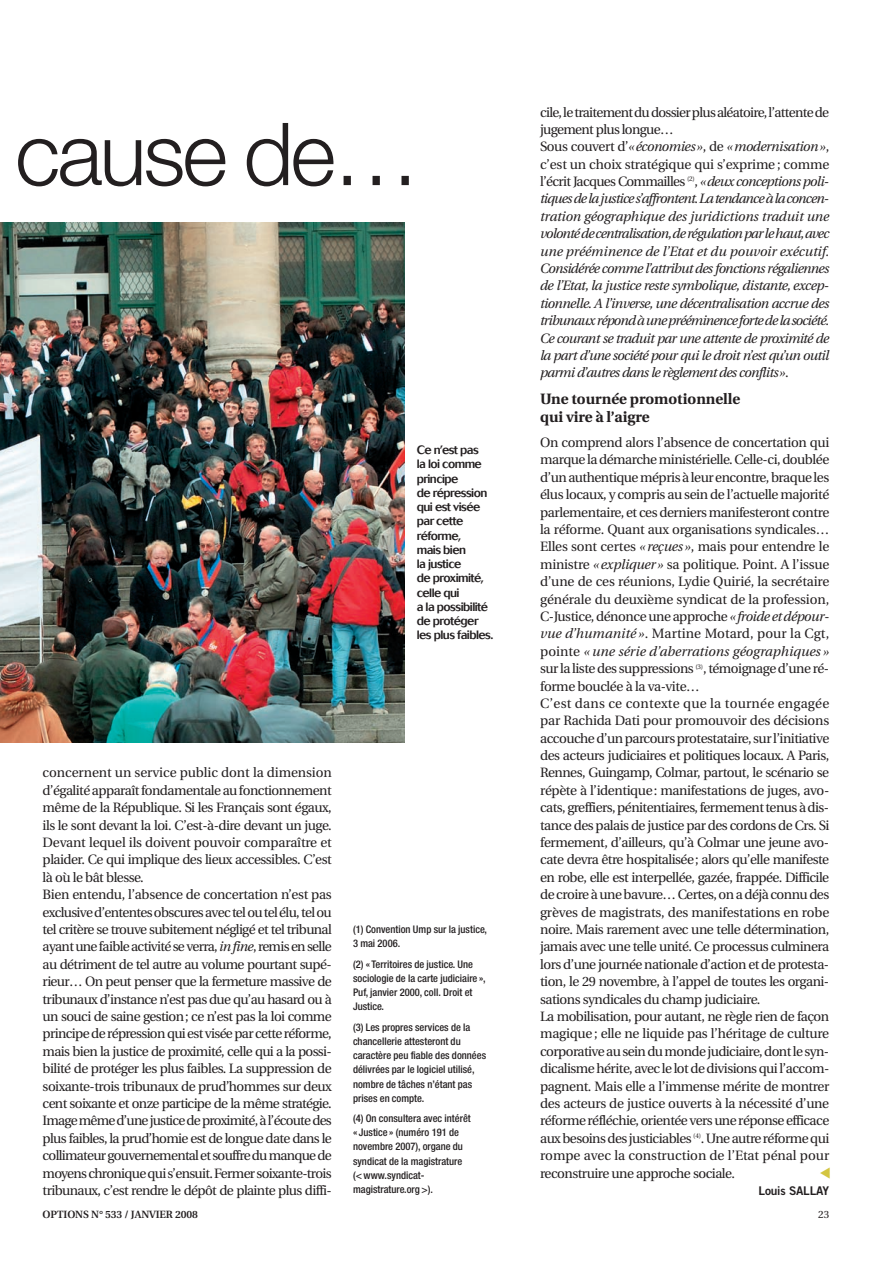
<style>
.page{position:relative;width:893px;height:1263px;background:#fff}
.page>*{position:absolute;margin:0;border:0;box-sizing:border-box;transform-origin:0 0}
.t1{font:300 87px "Helvetica Neue";letter-spacing:-.035em;color:#231f20}
.t2{font:700 15px/18px "Utopia";color:#231f20}
.t3{font:13.5px/17.4px "Utopia";letter-spacing:-.035em;color:#231f20}
.t4{font:italic 13.5px/17.4px "Utopia";letter-spacing:-.05em;color:#231f20}
.t5{font:500 12px/14.2px "Cosmos";letter-spacing:-.045em;color:#231f20}
.t6{font:12px "Trade Gothic Bold Two";letter-spacing:-.02em;color:#231f20}
.t7{font:500 condensed 10.5px/14.2px "Helvetica Neue";color:#231f20}
.t8{font:600 10.5px "Utopia";letter-spacing:-.01em;color:#231f20}
.t9{font:10.5px "Utopia";color:#231f20}
.s1{font-style:normal}
.s2{font-style:italic}
</style>
<div class="page">
<img style="left:0;top:222px;width:405px;height:521px">
<p class="t4" style="left:540px;top:104px;width:291px"><span class="s1">cile, le traitement du dossier plus aléatoire, l’attente de jugement plus longue…<br>Sous couvert d’</span>«économies»<span class="s1">, de</span> «modernisation»<span class="s1">, c’est un choix stratégique qui s’exprime ; comme l’écrit Jacques Commailles</span> <sup>(2)</sup><span class="s1">,</span> «deux conceptions poli&shy;tiques de la justice s’affrontent.La tendance à la concen&shy;tration géographique des juridictions traduit une volonté de centralisation,de régulation par le haut,avec une prééminence de l’Etat et du pouvoir exécutif.<br>Considérée comme l’attribut des fonctions régaliennes de l’Etat, la justice reste symbolique, distante, excep&shy;tionnelle. A l’inverse, une décentralisation accrue des tribunaux répond à une prééminence forte de la société.<br>Ce courant se traduit par une attente de proximité de la part d’une société pour qui le droit n’est qu’un outil parmi d’autres dans le règlement des conflits»<span class="s1">.</span></p>
<p class="t2" style="left:540px;top:391px;width:202px">Une tournée promotionnelle qui vire à l’aigre</p>
<p class="t3" style="left:540px;top:435px;width:291px">On comprend alors l’absence de concertation qui marque la démarche ministérielle. Celle-ci, doublée d’un authentique mépris à leur encontre, braque les élus locaux, y compris au sein de l’actuelle majorité parlementaire, et ces derniers manifesteront contre la réforme. Quant aux organisations syndicales… Elles sont certes <span class="s2">« reçues »</span>, mais pour entendre le ministre <span class="s2">« expliquer »</span> sa politique. Point. A l’issue d’une de ces réunions, Lydie Quirié, la secrétaire générale du deuxième syndicat de la profession, C-Justice, dénonce une approche <span class="s2">«froide et dépour&shy;vue d’humanité »</span>. Martine Motard, pour la Cgt, pointe <span class="s2">« une série d’aberrations géographiques » </span>sur la liste des suppressions <sup>(3)</sup>, témoignage d’une ré&shy;forme bouclée à la va-vite…<br>C’est dans ce contexte que la tournée engagée par Rachida Dati pour promouvoir des décisions accouche d’un parcours protestataire, sur l’initiative des acteurs judiciaires et politiques locaux. A Paris, Rennes, Guingamp, Colmar, partout, le scénario se répète à l’identique: manifestations de juges, avo&shy;cats, greffiers, pénitentiaires, fermement tenus à dis&shy;tance des palais de justice par des cordons de Crs. Si fermement, d’ailleurs, qu’à Colmar une jeune avo&shy;cate devra être hospitalisée; alors qu’elle manifeste en robe, elle est interpellée, gazée, frappée. Difficile de croire à une bavure… Certes, on a déjà connu des grèves de magistrats, des manifestations en robe noire. Mais rarement avec une telle détermination, jamais avec une telle unité. Ce processus culminera lors d’une journée nationale d’action et de protesta&shy;tion, le 29 novembre, à l’appel de toutes les organi&shy;sations syndicales du champ judiciaire.<br>La mobilisation, pour autant, ne règle rien de façon magique ; elle ne liquide pas l’héritage de culture corporative au sein du monde judiciaire, dont le syn&shy;dicalisme hérite, avec le lot de divisions qui l’accom&shy;pagnent. Mais elle a l’immense mérite de montrer des acteurs de justice ouverts à la nécessité d’une réforme réfléchie, orientée vers une réponse efficace aux besoins des justiciables <sup>(4)</sup>. Une autre réforme qui rompe avec la construction de l’Etat pénal pour reconstruire une approche sociale.</p>
<p class="t6" style="left:759px;top:1186px;width:72px">Louis SALLAY</p>
<h1 class="t1" style="left:15px;top:123px;width:406px">cause de…</h1>
<p class="t5" style="left:417px;top:444px;width:78px">Ce n’est pas<br>la loi comme principe<br>de répression qui est visée par cette réforme,<br>mais bien<br>la justice<br>de proximité, celle qui<br>a la possibilité de protéger les plus faibles.</p>
<p class="t3" style="left:43px;top:765px;width:291px">concernent un service public dont la dimension d’égalité apparaît fondamentale au fonctionnement même de la République. Si les Français sont égaux, ils le sont devant la loi. C’est-à-dire devant un juge.<br>Devant lequel ils doivent pouvoir comparaître et plaider. Ce qui implique des lieux accessibles. C’est là où le bât blesse.<br>Bien entendu, l’absence de concertation n’est pas exclusive d’ententes obscures avec tel ou tel élu, tel ou tel critère se trouve subitement négligé et tel tribunal ayant une faible activité se verra, <span class="s2">in fine</span>, remis en selle au détriment de tel autre au volume pourtant supé&shy;rieur… On peut penser que la fermeture massive de tribunaux d’instance n’est pas due qu’au hasard ou à un souci de saine gestion; ce n’est pas la loi comme principe de répression qui est visée par cette réforme, mais bien la justice de proximité, celle qui a la possi&shy;bilité de protéger les plus faibles. La suppression de soixante-trois tribunaux de prud’hommes sur deux cent soixante et onze participe de la même stratégie.<br>Image même d’une justice de proximité, à l’écoute des plus faibles, la prud’homie est de longue date dans le collimateur gouvernemental et souffre du manque de moyens chronique qui s’ensuit. Fermer soixante-trois tribunaux, c’est rendre le dépôt de plainte plus diffi-</p>
<p class="t8" style="left:43px;top:1210px;width:157px">OPTIONS N° 533 / JANVIER 2008</p>
<p class="t9" style="left:818px;top:1210px;width:13px">23</p>
<p class="t7" style="left:353px;top:923px;width:135px">(1) Convention Ump sur la justice,<br>3 mai 2006.</p>
<p class="t7" style="left:353px;top:958px;width:134px">(2) « Territoires de justice. Une sociologie de la carte judiciaire »,<br>Puf, janvier 2000, coll. Droit et<br>Justice.</p>
<p class="t7" style="left:353px;top:1020px;width:135px">(3) Les propres services de la chancellerie attesteront du caractère peu fiable des données délivrées par le logiciel utilisé, nombre de tâches n’étant pas prises en compte.</p>
<p class="t7" style="left:353px;top:1112px;width:119px">(4) On consultera avec intérêt « Justice » (numéro 191 de novembre 2007), organe du syndicat de la magistrature (&lt; www.syndicat&shy;magistrature.org &gt;).</p>
</div>
